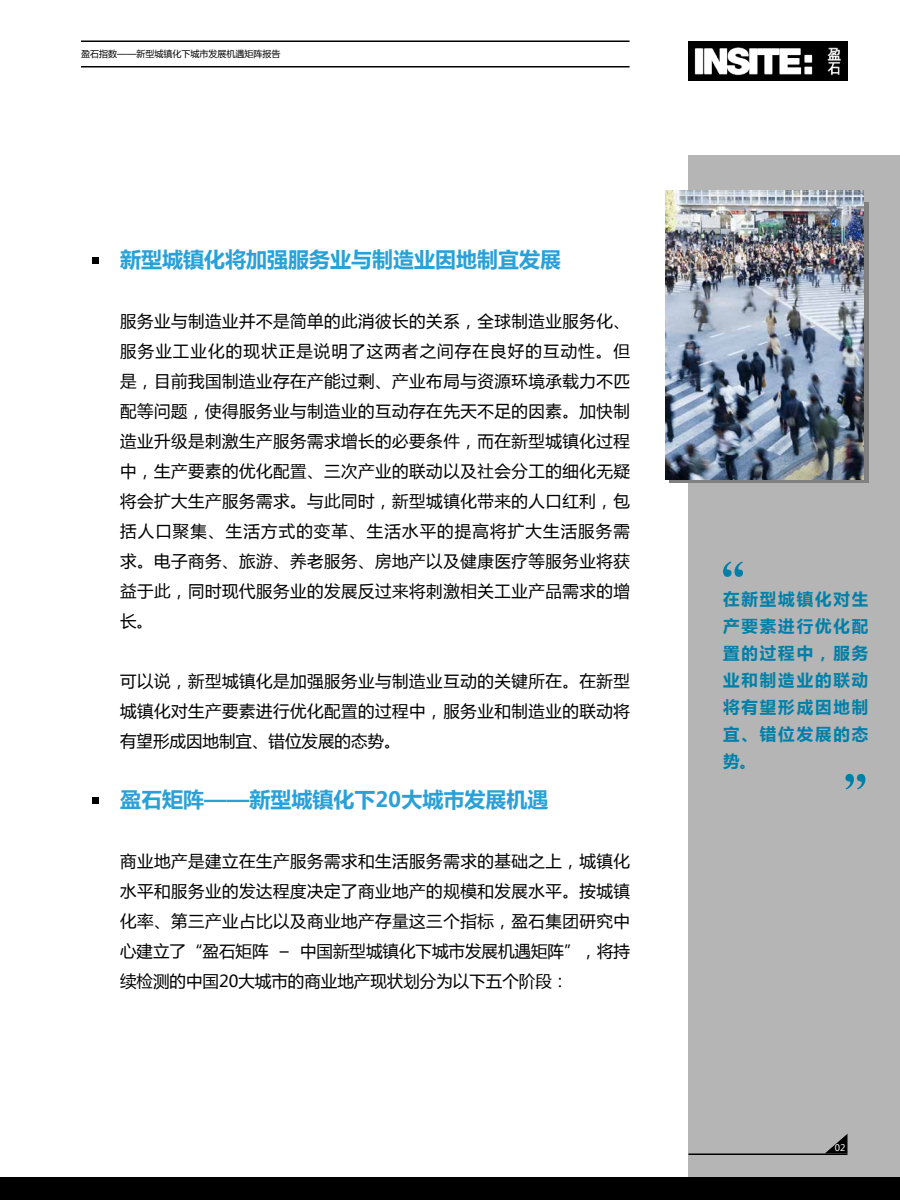
<style>
.page{position:relative;width:900px;height:1200px;background:#fff}
.page>*{position:absolute;margin:0;border:0;box-sizing:border-box;transform-origin:0 0}
.t1{font:700 21px "Microsoft Ya Hei";color:#29a1d8}
.t2{font:16.5px/30px "Microsoft Ya Hei";letter-spacing:.03em;color:#000;text-align:justify}
.t3{font:700 16.5px/27px "Microsoft Ya Hei";letter-spacing:.115em;color:#0080a8;text-align:justify}
.t4{font:9px "Microsoft Ya Hei";color:#000}
.t5{font:9px "Microsoft Ya Hei";color:#fff}
</style>
<div class="page">
<div style="left:688px;top:155px;width:212px;height:1023px;background:#b5b5b5"></div>
<hr style="left:688px;top:1154px;width:160px;height:1px;background:#000">
<svg style="left:825px;top:1134px;width:23px;height:20px"></svg>
<div style="left:0;top:1178px;width:900px;height:22px;background:#000"></div>
<svg style="left:669px;top:202px;width:199px;height:280px;background:#7a7c80"></svg>
<img style="left:665px;top:190px;width:198px;height:289px">
<svg style="left:723px;top:561px;width:20px;height:16px"></svg>
<svg style="left:845px;top:774px;width:20px;height:16px"></svg>
<img style="left:688px;top:41px;width:159px;height:39px">
<hr style="left:81px;top:40px;width:549px;height:2px;background:#000">
<hr style="left:81px;top:66px;width:549px;height:2px;background:#000">
<svg style="left:93px;top:257px;width:6px;height:6px"></svg>
<svg style="left:93px;top:797px;width:6px;height:6px"></svg>
<p class="t4" style="left:81px;top:48px;width:201px">盈石指数——新型城镇化下城市发展机遇矩阵报告</p>
<p class="t1" style="left:120px;top:245px;width:443px">新型城镇化将加强服务业与制造业因地制宜发展</p>
<p class="t2" style="left:120px;top:306px;width:511px">服务业与制造业并不是简单的此消彼长的关系，全球制造业服务化、服务业工业化的现状正是说明了这两者之间存在良好的互动性。但是，目前我国制造业存在产能过剩、产业布局与资源环境承载力不匹配等问题，使得服务业与制造业的互动存在先天不足的因素。加快制造业升级是刺激生产服务需求增长的必要条件，而在新型城镇化过程中，生产要素的优化配置、三次产业的联动以及社会分工的细化无疑将会扩大生产服务需求。与此同时，新型城镇化带来的人口红利，包括人口聚集、生活方式的变革、生活水平的提高将扩大生活服务需求。电子商务、旅游、养老服务、房地产以及健康医疗等服务业将获益于此，同时现代服务业的发展反过来将刺激相关工业产品需求的增长。</p>
<p class="t2" style="left:120px;top:666px;width:511px">可以说，新型城镇化是加强服务业与制造业互动的关键所在。在新型城镇化对生产要素进行优化配置的过程中，服务业和制造业的联动将有望形成因地制宜、错位发展的态势。</p>
<p class="t1" style="left:120px;top:785px;width:430px">盈石矩阵——新型城镇化下20大城市发展机遇</p>
<p class="t2" style="left:120px;top:846px;width:511px">商业地产是建立在生产服务需求和生活服务需求的基础之上，城镇化水平和服务业的发达程度决定了商业地产的规模和发展水平。按城镇化率、第三产业占比以及商业地产存量这三个指标，盈石集团研究中心建立了“盈石矩阵 – 中国新型城镇化下城市发展机遇矩阵”，将持续检测的中国20大城市的商业地产现状划分为以下五个阶段：</p>
<p class="t3" style="left:723px;top:585px;width:147px">在新型城镇化对生产要素进行优化配置的过程中，服务业和制造业的联动将有望形成因地制宜、错位发展的态势。</p>
<p class="t5" style="left:835px;top:1142px;width:12px">02</p>
</div>
